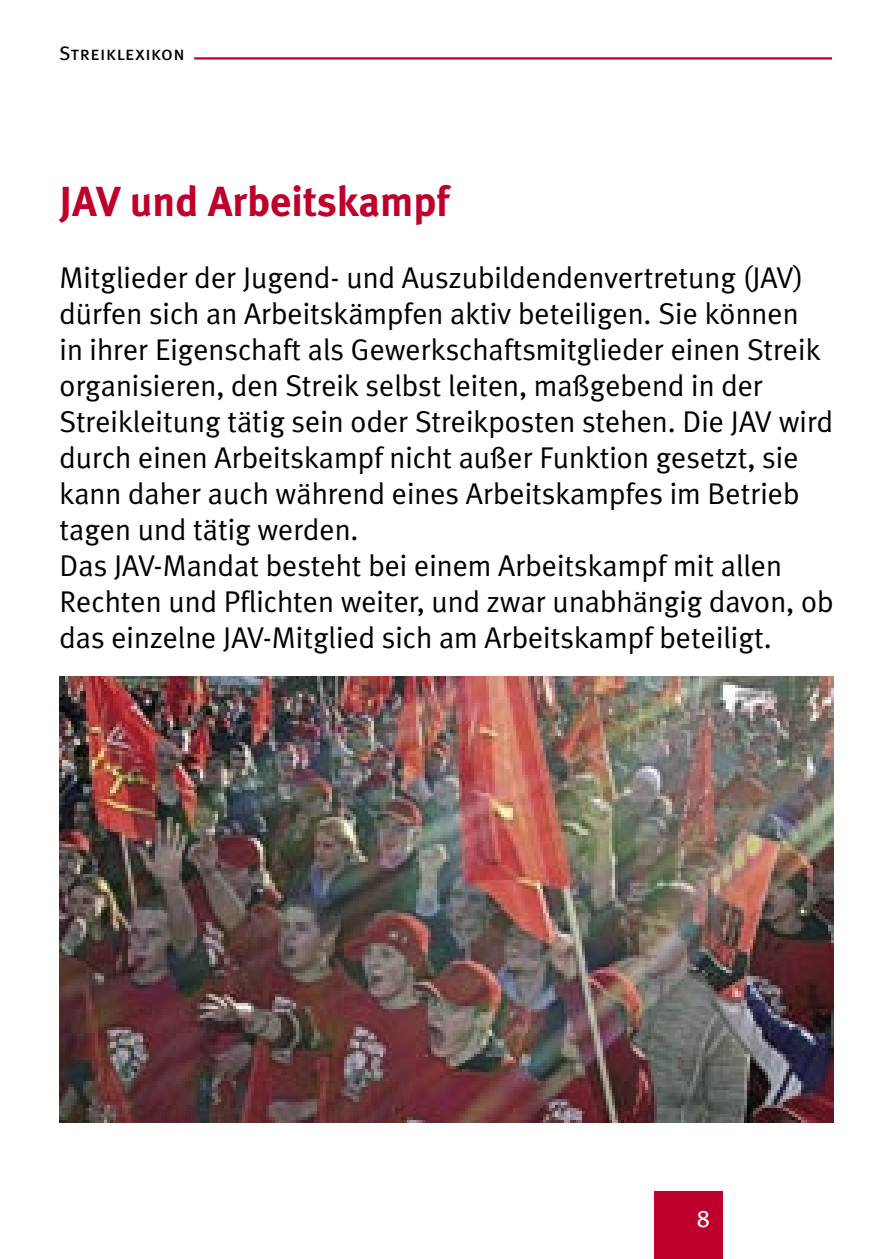
<style>
.page{position:relative;width:893px;height:1259px;background:#fff}
.page>*{position:absolute;margin:0;border:0;box-sizing:border-box;transform-origin:0 0}
.t1{font:700 42px "Meta Plus";color:#be002b}
.t2{font:30px/36px "Meta Plus Normal";color:#000}
.t3{font:24px "Meta Plus";color:#fff}
.t4{font:19.5px "Meta Plus Book Caps";letter-spacing:.02em;color:#000}
</style>
<div class="page">
<div style="left:655px;top:1191px;width:68px;height:68px;background:#be002b"></div>
<hr style="left:194px;top:57px;width:638px;height:3px;background:#be002b">
<img style="left:60px;top:676px;width:773px;height:447px">
<p class="t4" style="left:60px;top:41px;width:127px">Streiklexikon</p>
<p class="t1" style="left:60px;top:177px;width:391px">JAV und Arbeitskampf</p>
<p class="t2" style="left:60px;top:259px;width:775px">Mitglieder der Jugend- und Auszubildendenvertretung (JAV) dürfen sich an Arbeitskämpfen aktiv beteiligen. Sie können<br>in ihrer Eigenschaft als Gewerkschaftsmitglieder einen Streik organisieren, den Streik selbst leiten, maßgebend in der Streikleitung tätig sein oder Streikposten stehen. Die JAV wird durch einen Arbeitskampf nicht außer Funktion gesetzt, sie kann daher auch während eines Arbeitskampfes im Betrieb tagen und tätig werden.</p>
<p class="t2" style="left:60px;top:547px;width:775px">Das JAV-Mandat besteht bei einem Arbeitskampf mit allen<br>Rechten und Pflichten weiter, und zwar unabhängig davon, ob das einzelne JAV-Mitglied sich am Arbeitskampf beteiligt.</p>
<p class="t3" style="left:697px;top:1204px;width:15px">8</p>
</div>
